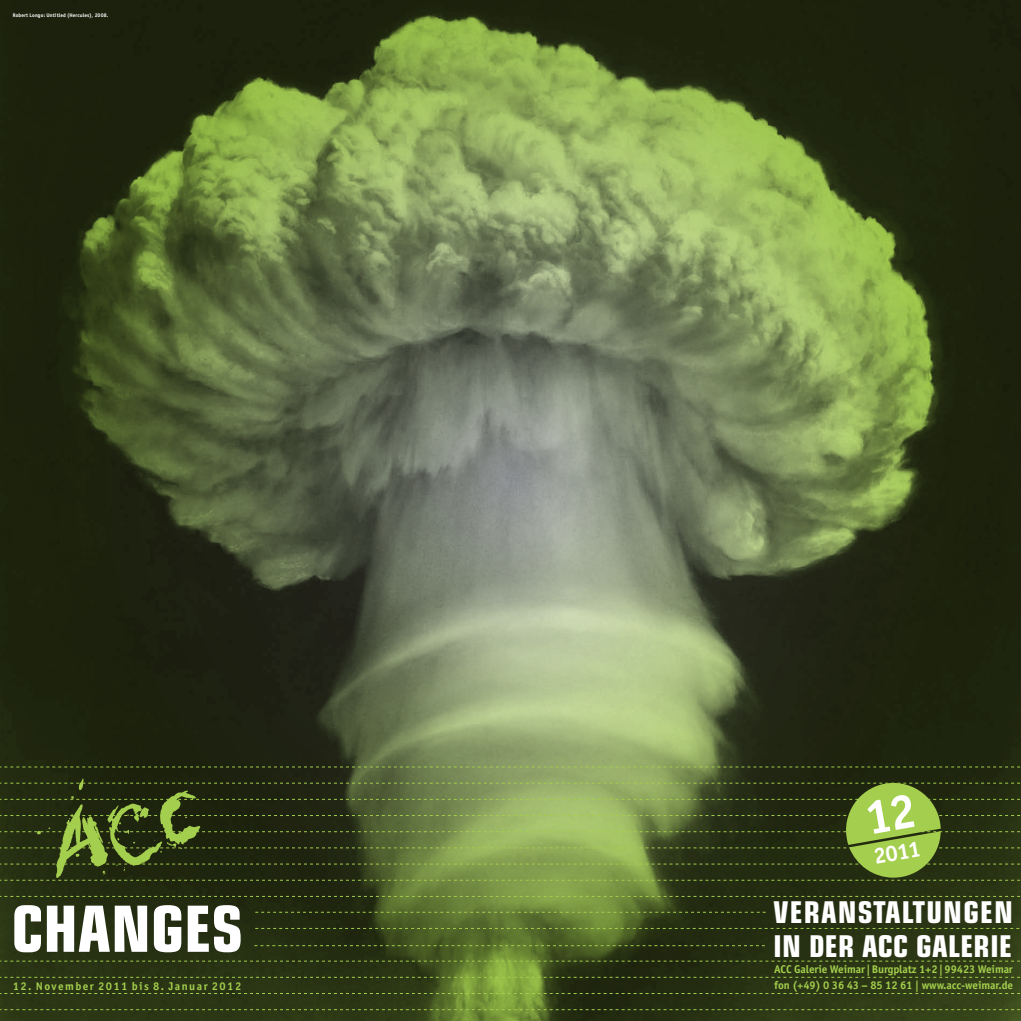
<style>
.page{position:relative;width:1021px;height:1021px;background:#fff}
.page>*{position:absolute;margin:0;border:0;box-sizing:border-box;transform-origin:0 0}
.t1{font:700 condensed 63.75px "Eurostile";color:#fff}
.t2{font:700 condensed 30px "Eurostile";letter-spacing:.01em;color:#fff}
.t3{font:700 condensed 30px "Eurostile";letter-spacing:.04em;color:#fff}
.t4{font:700 22.5px "Officina Sans";color:#fff}
.t5{font:700 11.25px "Officina Sans";letter-spacing:-.01em;color:#a4ce4d}
.t6{font:700 11.25px "Officina Sans";letter-spacing:.13em;color:#a4ce4d}
.t7{font:700 5.25px "Officina Sans";letter-spacing:.015em;color:#fff}
</style>
<div class="page">
<img style="left:0;top:0;width:1020px;height:1020px">
<svg style="left:0;top:960px;width:1020px;height:1px"></svg>
<svg style="left:0;top:976px;width:1020px;height:1px"></svg>
<svg style="left:0;top:993px;width:1020px;height:1px"></svg>
<svg style="left:0;top:1009px;width:1020px;height:1px"></svg>
<svg style="left:0;top:896px;width:1020px;height:1px"></svg>
<svg style="left:255px;top:928px;width:765px;height:1px"></svg>
<svg style="left:255px;top:911px;width:510px;height:1px"></svg>
<svg style="left:254px;top:945px;width:511px;height:1px"></svg>
<svg style="left:0;top:766px;width:1020px;height:1px"></svg>
<svg style="left:0;top:778px;width:1020px;height:102px;background:#4f5f2c"></svg>
<p class="t7" style="left:13px;top:12px;width:97px">Robert Longo: Untitled (Hercules), 2008.</p>
<h1 class="t1" style="left:11px;top:890px;width:233px">CHANGES</h1>
<h3 class="t4" style="left:871px;top:842px;width:49px;rotate:-10deg">2011</h3>
<h2 class="t3" style="left:773px;top:893px;width:223px">VERANSTALTUNGEN</h2>
<h2 class="t2" style="left:773px;top:927px;width:240px">IN DER ACC GALERIE</h2>
<p class="t5" style="left:774px;top:961px;width:240px">ACC Galerie Weimar |Burgplatz 1+2|99423 Weimar</p>
<p class="t6" style="left:13px;top:978px;width:230px">12. November 2011 bis 8. Januar 2012</p>
<p class="t5" style="left:774px;top:977px;width:240px">fon (+49) 0 36 43 – 85 12 61 | www.acc-weimar.de</p>
</div>
